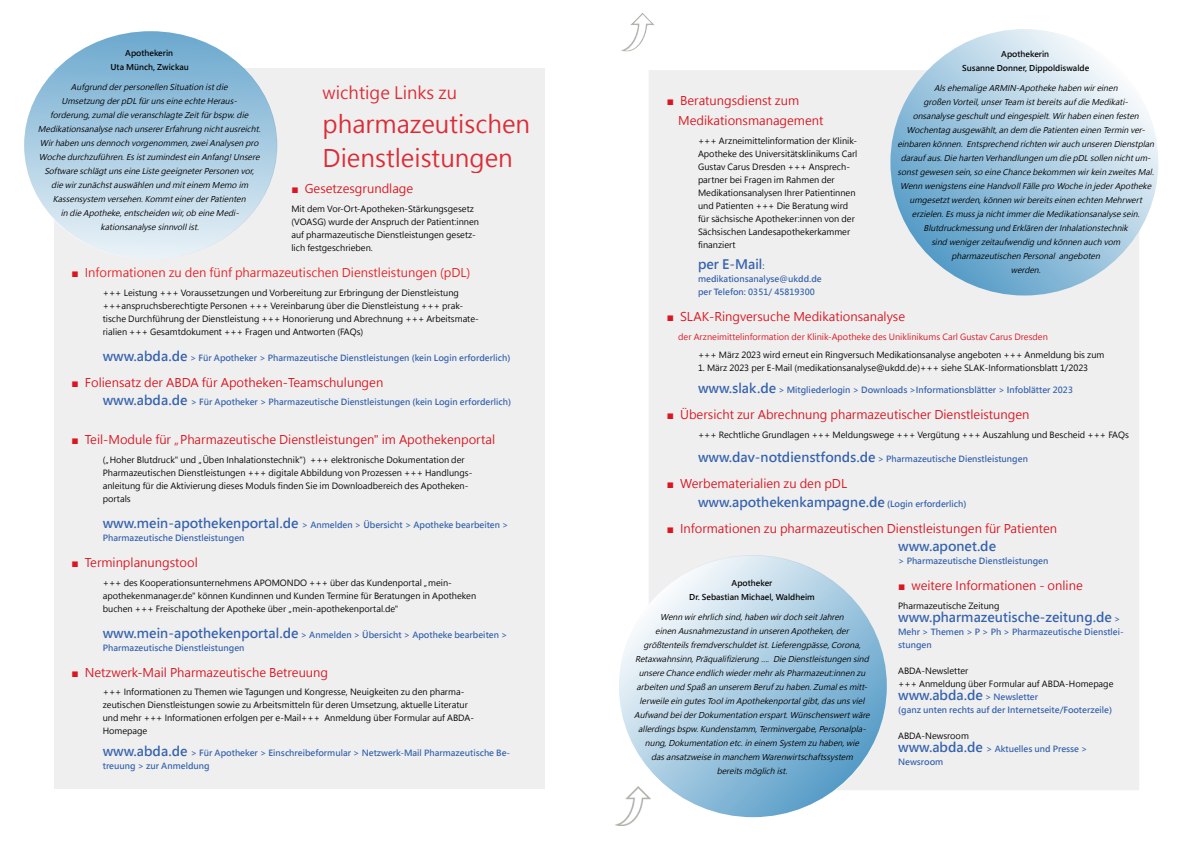
<style>
.page{position:relative;width:1191px;height:842px;background:#fff}
.page>*{position:absolute;margin:0;border:0;box-sizing:border-box;transform-origin:0 0}
.t1{font:24px/34px "Microsoft Jheng Hei";color:#d91621}
.t2{font:17px "Microsoft Jheng Hei";color:#d91621}
.t3{font:700 13px "Microsoft Jheng Hei";color:#3663ad}
.t4{font:12px/20.1px "Microsoft Jheng Hei";color:#d91621}
.t5{font:12px "Microsoft Jheng Hei";color:#e72125}
.t6{font:8.5px/13px "Microsoft Jheng Hei";color:#000}
.t7{font:700 8.5px/13px "Microsoft Jheng Hei";color:#3663ad}
.t8{font:8.5px "Microsoft Jheng Hei";color:#d91621}
.t9{font:italic 8px/14px "Microsoft Jheng Hei";color:#000;text-align:center}
.t10{font:700 8px/14px "Microsoft Jheng Hei";color:#000;text-align:center}
.s1{font-family:"Century Gothic"}
.s2{font-family:"Century Gothic";color:#d91621}
.s3{font-size:13px}
.s4{font-size:8.5px}
.s5{font-weight:400;color:#000}
</style>
<div class="page">
<div style="left:55px;top:69px;width:490px;height:720px;background:#efefef"></div>
<div style="left:24px;top:31px;width:253px;height:228px;background:linear-gradient(to bottom,#6ba8ce,#e9f2f7);border-radius:50%"></div>
<div style="left:649px;top:70px;width:490px;height:720px;background:#efefef"></div>
<svg style="left:890px;top:29px;width:268px;height:267px;background:#a7cbe1"></svg>
<img style="left:621px;top:13px;width:34px;height:38px">
<img style="left:615px;top:787px;width:37px;height:38px">
<svg style="left:619px;top:555px;width:268px;height:262px;background:#a7cbe1"></svg>
<p class="t10" style="left:111px;top:46px;width:80px">Apothekerin<br>Uta Münch, Zwickau</p>
<p class="t9" style="left:38px;top:80px;width:226px">Aufgrund derpersonellen Situation istdie<br>Umsetzung derpDL fürunseine echte Heraus&shy;forderung,zumaldie veranschlagte Zeitfürbspw.die Medikationsanalyse nach unsererErfahrung nichtausreicht.<br>Wirhaben unsdennoch vorgenommen,zweiAnalysen pro Woche durchzuführen.Esistzumindestein Anfang!Unsere Software schlägtunseine Liste geeigneterPersonen vor, die wirzunächstauswählen und miteinem Memo im Kassensystem versehen.KommteinerderPatienten<br>in die Apotheke,entscheiden wir,ob eine Medi&shy;kationsanalyse sinnvollist.</p>
<h2 class="t2" style="left:322px;top:82px;width:136px">wichtige Links zu</h2>
<h1 class="t1" style="left:322px;top:107px;width:209px">pharmazeutischen<br>Dienstleistungen</h1>
<h3 class="t4" style="left:291px;top:179px;width:123px"><span class="s1">■</span> Gesetzesgrundlage</h3>
<p class="t6" style="left:291px;top:202px;width:189px">Mit dem Vor-Ort-Apotheken-Stärkungsgesetz (VOASG) wurde der Anspruch der Patient:innen auf pharmazeutische Dienstleistungen gesetz&shy;lich festgeschrieben.</p>
<h3 class="t5" style="left:72px;top:265px;width:400px"><span class="s2">■</span> Informationen zu den fünf pharmazeutischen Dienstleistungen (pDL)</h3>
<p class="t6" style="left:103px;top:286px;width:377px">+++ Leistung +++ Voraussetzungen und Vorbereitung zur Erbringung der Dienstleistung +++anspruchsberechtigte Personen +++ Vereinbarung über die Dienstleistung +++ prak&shy;tische Durchführung der Dienstleistung +++ Honorierung und Abrechnung +++ Arbeitsmate&shy;rialien +++ Gesamtdokument +++ Fragen und Antworten (FAQs)</p>
<p class="t7" style="left:103px;top:351px;width:409px"><span class="s3">www.abda.de</span> &gt; Für Apotheker &gt; Pharmazeutische Dienstleistungen (kein Login erforderlich)</p>
<h3 class="t4" style="left:72px;top:372px;width:313px"><span class="s1">■</span> Foliensatz der ABDA für Apotheken-Teamschulungen</h3>
<p class="t7" style="left:103px;top:396px;width:410px"><span class="s3">www.abda.de</span> &gt; Für Apotheker &gt; Pharmazeutische Dienstleistungen (kein Login erforderlich)</p>
<h3 class="t4" style="left:72px;top:430px;width:425px"><span class="s1">■</span> Teil-Module für „Pharmazeutische Dienstleistungen" im Apothekenportal</h3>
<p class="t6" style="left:103px;top:453px;width:371px">(„Hoher Blutdruck" und „Üben Inhalationstechnik") +++ elektronische Dokumentation der Pharmazeutischen Dienstleistungen +++ digitale Abbildung von Prozessen +++ Handlungs&shy;anleitung für die Aktivierung dieses Moduls finden Sie im Downloadbereich des Apotheken&shy;portals</p>
<p class="t7" style="left:103px;top:518px;width:407px"><span class="s3">www.mein-apothekenportal.de</span> &gt; Anmelden &gt; Übersicht &gt; Apotheke bearbeiten &gt;<br>Pharmazeutische Dienstleistungen</p>
<h3 class="t4" style="left:72px;top:553px;width:128px"><span class="s1">■</span> Terminplanungstool</h3>
<p class="t6" style="left:103px;top:576px;width:375px">+++ des Kooperationsunternehmens APOMONDO +++ über das Kundenportal „mein&shy;apothekenmanager.de" können Kundinnen und Kunden Termine für Beratungen in Apotheken buchen +++ Freischaltung der Apotheke über „mein-apothekenportal.de"</p>
<p class="t7" style="left:103px;top:628px;width:406px"><span class="s3">www.mein-apothekenportal.de</span> &gt; Anmelden &gt; Übersicht &gt; Apotheke bearbeiten &gt;<br>Pharmazeutische Dienstleistungen</p>
<h3 class="t4" style="left:72px;top:662px;width:258px"><span class="s1">■</span> Netzwerk-Mail Pharmazeutische Betreuung</h3>
<p class="t6" style="left:103px;top:686px;width:373px">+++ Informationen zu Themen wie Tagungen und Kongresse, Neuigkeiten zu den pharma&shy;zeutischen Dienstleistungen sowie zu Arbeitsmitteln für deren Umsetzung, aktuelle Literatur und mehr +++ Informationen erfolgen per e-Mail+++ Anmeldung über Formular auf ABDA-Homepage</p>
<p class="t7" style="left:103px;top:746px;width:409px"><span class="s3">www.abda.de</span> &gt; Für Apotheker &gt; Einschreibeformular &gt; Netzwerk-Mail Pharmazeutische Be&shy;treuung &gt; zur Anmeldung</p>
<p class="t10" style="left:962px;top:47px;width:129px">Apothekerin<br>Susanne Donner, Dippoldiswalde</p>
<p class="t9" style="left:897px;top:81px;width:260px">Alsehemalige ARMIN-Apotheke haben wireinen<br>großen Vorteil,unserTeam istbereitsaufdie Medikati-<br>onsanalyse geschultund eingespielt.Wirhaben einen festen Wochentag ausgewählt,an dem die Patienten einen Termin ver&shy;einbaren können. Entsprechend richten wirauch unseren Dienstplan daraufaus.Die harten Verhandlungen um die pDL sollen nichtum&shy;sonstgewesen sein,so eine Chance bekommen wirkein zweitesMal.<br>Wenn wenigstenseine HandvollFälle pro Woche in jederApotheke umgesetztwerden,können wirbereitseinen echten Mehrwert erzielen.Esmussja nichtimmerdie Medikationsanalyse sein.<br>Blutdruckmessung und Erklären derInhalationstechnik<br>sind wenigerzeitaufwendig und können auch vom pharmazeutischen Personal angeboten<br>werden.</p>
<h3 class="t4" style="left:678px;top:90px;width:147px;text-indent:-11px"><span class="s1">■</span> Beratungsdienst zum<br>Medikationsmanagement</h3>
<p class="t6" style="left:698px;top:134px;width:161px">+++ Arzneimittelinformation der Klinik-Apotheke des Universitätsklinikums Carl Gustav Carus Dresden +++ Ansprech&shy;partner bei Fragen im Rahmen der Medikationsanalysen Ihrer Patientinnen und Patienten +++ Die Beratung wird für sächsische Apotheker:innen von der Sächsischen Landesapothekerkammer finanziert</p>
<h3 class="t3" style="left:698px;top:256px;width:68px">per E-Mail<span class="s4">:</span></h3>
<p class="t7" style="left:698px;top:272px;width:125px">medikationsanalyse@ukdd.de per Telefon: 0351/ 45819300</p>
<h3 class="t4" style="left:667px;top:307px;width:240px"><span class="s1">■</span> SLAK-Ringversuche Medikationsanalyse</h3>
<p class="t8" style="left:678px;top:331px;width:371px">der Arzneimittelinformation der Klinik-Apotheke des Uniklinikums Carl Gustav Carus Dresden</p>
<p class="t6" style="left:698px;top:349px;width:408px">+++ März 2023 wird erneut ein Ringversuch Medikationsanalyse angeboten +++ Anmeldung bis zum</p>
<p class="t6" style="left:698px;top:362px;width:392px">1. März 2023 per E-Mail (medikationsanalyse@ukdd.de)+++ siehe SLAK-Informationsblatt 1/2023</p>
<p class="t7" style="left:698px;top:383px;width:376px"><span class="s3">www.slak.de</span> &gt; Mitgliederlogin &gt; Downloads &gt;Informationsblätter &gt; Infoblätter 2023</p>
<h3 class="t4" style="left:667px;top:404px;width:364px"><span class="s1">■</span> Übersicht zur Abrechnung pharmazeutischer Dienstleistungen</h3>
<p class="t6" style="left:698px;top:428px;width:432px">+++ Rechtliche Grundlagen +++ Meldungswege +++ Vergütung +++ Auszahlung und Bescheid +++ FAQs</p>
<p class="t7" style="left:698px;top:452px;width:331px"><span class="s3">www.dav-notdienstfonds.de</span> &gt; Pharmazeutische Dienstleistungen</p>
<h3 class="t4" style="left:667px;top:473px;width:182px"><span class="s1">■</span> Werbematerialien zu den pDL</h3>
<h3 class="t3" style="left:698px;top:494px;width:270px">www.apothekenkampagne.de <span class="s4">(Login erforderlich)</span></h3>
<h3 class="t4" style="left:667px;top:518px;width:392px"><span class="s1">■</span> Informationen zu pharmazeutischen Dienstleistungen für Patienten</h3>
<h3 class="t3" style="left:898px;top:538px;width:99px">www.aponet.de</h3>
<p class="t7" style="left:898px;top:555px;width:152px">&gt; Pharmazeutische Dienstleistungen</p>
<h3 class="t4" style="left:898px;top:576px;width:186px"><span class="s1">■</span> weitere Informationen - online</h3>
<p class="t6" style="left:898px;top:599px;width:103px">Pharmazeutische Zeitung</p>
<h3 class="t3" style="left:898px;top:609px;width:224px">www.pharmazeutische-zeitung.de <span class="s4">&gt;</span></h3>
<p class="t7" style="left:898px;top:625px;width:227px">Mehr &gt; Themen &gt; P &gt; Ph &gt; Pharmazeutische Dienstlei&shy;stungen</p>
<p class="t6" style="left:898px;top:664px;width:217px">ABDA-Newsletter<br>+++ Anmeldung über Formular auf ABDA-Homepage</p>
<h3 class="t3" style="left:898px;top:687px;width:141px">www.abda.de <span class="s4">&gt; Newsletter</span></h3>
<p class="t7" style="left:898px;top:703px;width:215px">(ganz unten rechts auf der Internetseite/Footerzeile)</p>
<p class="t7" style="left:898px;top:729px;width:191px"><span class="s5">ABDA-Newsroom<br></span><span class="s3">www.abda.de</span> &gt; Aktuelles und Presse &gt;<br>Newsroom</p>
<p class="t10" style="left:689px;top:576px;width:127px">Apotheker<br>Dr. Sebastian Michael, Waldheim</p>
<p class="t9" style="left:634px;top:610px;width:239px">Wenn wirehrlich sind,haben wirdoch seitJahren<br>einen Ausnahmezustand in unseren Apotheken,der größtenteilsfremdverschuldetist.Lieferengpässe,Corona, Retaxwahnsinn,Präqualifizierung …. Die Dienstleistungen sind unsere Chance endlich wiedermehralsPharmazeut:innen zu arbeiten und Spaß an unserem Berufzu haben.Zumalesmitt&shy;lerweile ein gutesToolim Apothekenportalgibt,dasunsviel Aufwand beiderDokumentation erspart.Wünschenswertwäre allerdingsbspw.Kundenstamm,Terminvergabe,Personalpla&shy;nung,Dokumentation etc.in einem System zu haben,wie dasansatzweise in manchem Warenwirtschaftssystem bereitsmöglich ist.</p>
</div>
